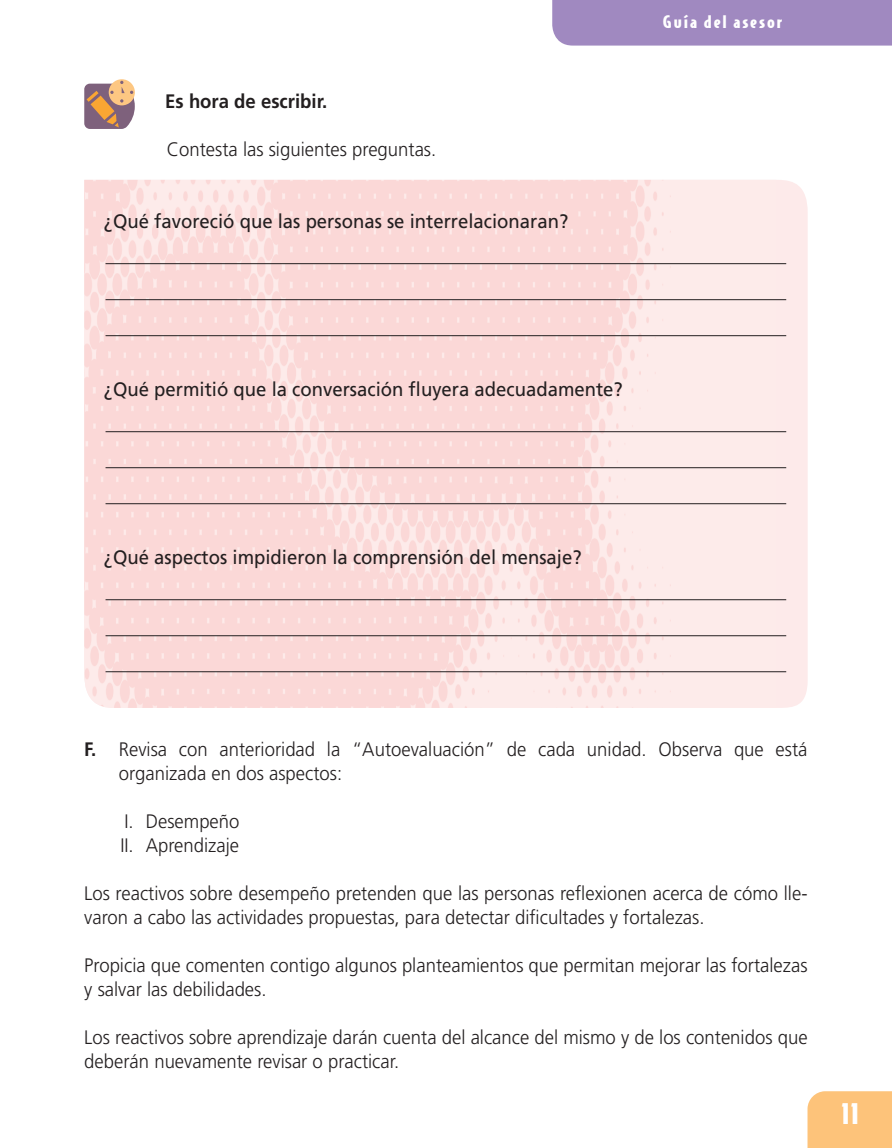
<style>
.page{position:relative;width:892px;height:1148px;background:#fff}
.page>*{position:absolute;margin:0;border:0;box-sizing:border-box;transform-origin:0 0}
.t1{font:900 27px "Bodega Sans";color:#fff;scale:1.2 1}
.t2{font:300 19.5px/24px "Frutiger";color:#231f20;scale:.95 1}
.t3{font:19.5px "Frutiger";color:#231f20;scale:.95 1}
.t4{font:700 19.5px "Frutiger";color:#231f20;scale:.95 1}
.t5{font:900 16.5px "Bodega Sans";letter-spacing:.1em;color:#fff;scale:1.15 1}
.s1{font-weight:700}
</style>
<div class="page">
<div style="left:776px;top:180px;width:31px;height:528px;background:#fdeaea"></div>
<img style="left:84px;top:180px;width:692px;height:528px">
<hr style="left:105px;top:263px;width:681px;height:1px;background:#231f20">
<hr style="left:105px;top:299px;width:681px;height:1px;background:#231f20">
<hr style="left:105px;top:335px;width:681px;height:1px;background:#231f20">
<hr style="left:105px;top:431px;width:681px;height:1px;background:#231f20">
<hr style="left:105px;top:467px;width:681px;height:1px;background:#231f20">
<hr style="left:105px;top:503px;width:681px;height:1px;background:#231f20">
<hr style="left:105px;top:599px;width:681px;height:1px;background:#231f20">
<hr style="left:105px;top:635px;width:681px;height:1px;background:#231f20">
<hr style="left:105px;top:671px;width:681px;height:1px;background:#231f20">
<svg style="left:109px;top:79px;width:26px;height:26px"></svg>
<svg style="left:84px;top:81px;width:51px;height:48px;background:#b58d7d"></svg>
<div style="left:552px;top:0;width:340px;height:46px;background:#a089c0"></div>
<div style="left:807px;top:1091px;width:85px;height:57px;background:#fdc37a"></div>
<p class="t4" style="left:165px;top:90px;width:172px">Es hora de escribir.</p>
<p class="t2" style="left:167px;top:137px;width:285px">Contesta las siguientes preguntas.</p>
<p class="t3" style="left:104px;top:210px;width:490px">¿Qué favoreció que las personas se interrelacionaran?</p>
<p class="t5" style="left:662px;top:10px;width:105px">Guía del asesor</p>
<p class="t3" style="left:104px;top:378px;width:548px">¿Qué permitió que la conversación fluyera adecuadamente?</p>
<p class="t3" style="left:104px;top:546px;width:504px">¿Qué aspectos impidieron la comprensión del mensaje?</p>
<p class="t2" style="left:119px;top:737px;width:726px;text-indent:-34px"><span class="s1">F.</span> Revisa con anterioridad la “Autoevaluación” de cada unidad. Observa que está organizada en dos aspectos:</p>
<p class="t2" style="left:120px;top:809px;width:127px">I. Desempeño<br>II. Aprendizaje</p>
<p class="t2" style="left:84px;top:881px;width:762px">Los reactivos sobre desempeño pretenden que las personas reflexionen acerca de cómo lle&shy;varon a cabo las actividades propuestas, para detectar dificultades y fortalezas.</p>
<p class="t2" style="left:84px;top:953px;width:762px">Propicia que comenten contigo algunos planteamientos que permitan mejorar las fortalezas y salvar las debilidades.</p>
<p class="t2" style="left:84px;top:1025px;width:762px">Los reactivos sobre aprendizaje darán cuenta del alcance del mismo y de los contenidos que deberán nuevamente revisar o practicar.</p>
<h1 class="t1" style="left:840px;top:1095px;width:17px">11</h1>
</div>
